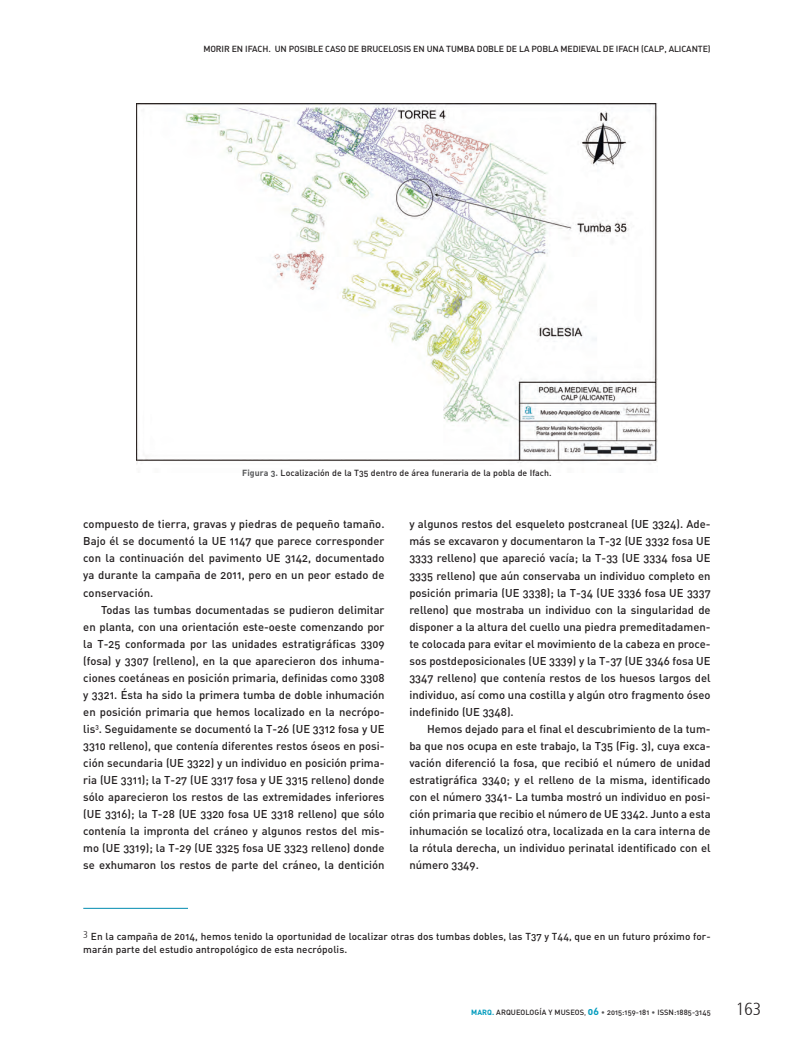
<style>
.page{position:relative;width:794px;height:1042px;background:#fff}
.page>*{position:absolute;margin:0;border:0;box-sizing:border-box;transform-origin:0 0}
.t1{font:300 condensed 17.5px "Frutiger 47";color:#231f20}
.t2{font:11.25px "DIN Medium Alternate";color:#231f20}
.t3{font:10px/12.5px "DIN Medium Alternate";letter-spacing:.01em;color:#231f20}
.t4{font:8.75px "DIN Medium Alternate";letter-spacing:-.01em;color:#231f20}
.t5{font:7.5px "DIN Medium Alternate";letter-spacing:.005em;color:#231f20}
.s1{font-family:"DIN Bold Alternate";color:#57585a}
.s2{font-family:"DIN Bold Alternate";color:#009bbd}
.s3{color:#57585a}
.s4{font-family:"DIN Bold Alternate";font-size:10px;color:#009bbd}
</style>
<div class="page">
<hr style="left:83px;top:908px;width:105px;height:1px;background:#008bb0">
<img style="left:136px;top:103px;width:521px;height:361px">
<p class="t4" style="left:203px;top:43px;width:509px">MORIR EN IFACH. UN POSIBLE CASO DE BRUCELOSIS EN UNA TUMBA DOBLE DE LA POBLA MEDIEVAL DE IFACH (CALP, ALICANTE)</p>
<p class="t4" style="left:242px;top:467px;width:311px"><span class="s1">Figura 3.</span> Localización de la T35 dentro de área funeraria de la pobla de Ifach.</p>
<p class="t2" style="left:83px;top:517px;width:303px">compuesto de tierra, gravas y piedras de pequeño tamaño.</p>
<p class="t2" style="left:83px;top:534px;width:303px">Bajo él se documentó la UE 1147 que parece corresponder</p>
<p class="t2" style="left:83px;top:551px;width:303px">con la continuación del pavimento UE 3142, documentado</p>
<p class="t2" style="left:83px;top:568px;width:303px">ya durante la campaña de 2011, pero en un peor estado de</p>
<p class="t2" style="left:83px;top:585px;width:72px">conservación.</p>
<p class="t2" style="left:101px;top:602px;width:285px">Todas las tumbas documentadas se pudieron delimitar</p>
<p class="t2" style="left:83px;top:619px;width:303px">en planta, con una orientación este-oeste comenzando por</p>
<p class="t2" style="left:83px;top:636px;width:303px">la T-25 conformada por las unidades estratigráficas 3309</p>
<p class="t2" style="left:83px;top:653px;width:303px">(fosa) y 3307 (relleno), en la que aparecieron dos inhuma-</p>
<p class="t2" style="left:83px;top:670px;width:303px">ciones coetáneas en posición primaria, definidas como 3308</p>
<p class="t2" style="left:83px;top:687px;width:303px">y 3321. Ésta ha sido la primera tumba de doble inhumación</p>
<p class="t2" style="left:83px;top:704px;width:303px">en posición primaria que hemos localizado en la necrópo-</p>
<p class="t2" style="left:83px;top:721px;width:303px">lis<sup>3</sup>. Seguidamente se documentó la T-26 (UE 3312 fosa y UE</p>
<p class="t2" style="left:83px;top:738px;width:303px">3310 relleno), que contenía diferentes restos óseos en posi-</p>
<p class="t2" style="left:83px;top:755px;width:303px">ción secundaria (UE 3322) y un individuo en posición prima-</p>
<p class="t2" style="left:83px;top:772px;width:303px">ria (UE 3311); la T-27 (UE 3317 fosa y UE 3315 relleno) donde</p>
<p class="t2" style="left:83px;top:789px;width:303px">sólo aparecieron los restos de las extremidades inferiores</p>
<p class="t2" style="left:83px;top:806px;width:303px">(UE 3316); la T-28 (UE 3320 fosa UE 3318 relleno) que sólo</p>
<p class="t2" style="left:83px;top:823px;width:303px">contenía la impronta del cráneo y algunos restos del mis-</p>
<p class="t2" style="left:83px;top:840px;width:303px">mo (UE 3319); la T-29 (UE 3325 fosa UE 3323 relleno) donde</p>
<p class="t2" style="left:83px;top:857px;width:303px">se exhumaron los restos de parte del cráneo, la dentición</p>
<p class="t2" style="left:409px;top:517px;width:303px">y algunos restos del esqueleto postcraneal (UE 3324). Ade-</p>
<p class="t2" style="left:409px;top:534px;width:303px">más se excavaron y documentaron la T-32 (UE 3332 fosa UE</p>
<p class="t2" style="left:409px;top:551px;width:303px">3333 relleno) que apareció vacía; la T-33 (UE 3334 fosa UE</p>
<p class="t2" style="left:409px;top:568px;width:303px">3335 relleno) que aún conservaba un individuo completo en</p>
<p class="t2" style="left:409px;top:585px;width:303px">posición primaria (UE 3338); la T-34 (UE 3336 fosa UE 3337</p>
<p class="t2" style="left:409px;top:602px;width:303px">relleno) que mostraba un individuo con la singularidad de</p>
<p class="t2" style="left:409px;top:619px;width:303px">disponer a la altura del cuello una piedra premeditadamen-</p>
<p class="t2" style="left:409px;top:636px;width:303px">te colocada para evitar el movimiento de la cabeza en proce-</p>
<p class="t2" style="left:409px;top:653px;width:303px">sos postdeposicionales (UE 3339) y la T-37 (UE 3346 fosa UE</p>
<p class="t2" style="left:409px;top:670px;width:303px">3347 relleno) que contenía restos de los huesos largos del</p>
<p class="t2" style="left:409px;top:687px;width:303px">individuo, así como una costilla y algún otro fragmento óseo</p>
<p class="t2" style="left:409px;top:704px;width:106px">indefinido (UE 3348).</p>
<p class="t2" style="left:427px;top:721px;width:285px">Hemos dejado para el final el descubrimiento de la tum-</p>
<p class="t2" style="left:409px;top:738px;width:303px">ba que nos ocupa en este trabajo, la T35 (Fig. 3), cuya exca-</p>
<p class="t2" style="left:409px;top:755px;width:303px">vación diferenció la fosa, que recibió el número de unidad</p>
<p class="t2" style="left:409px;top:772px;width:303px">estratigráfica 3340; y el relleno de la misma, identificado</p>
<p class="t2" style="left:409px;top:789px;width:303px">con el número 3341- La tumba mostró un individuo en posi-</p>
<p class="t2" style="left:409px;top:806px;width:303px">ción primaria que recibio el número de UE 3342. Junto a esta</p>
<p class="t2" style="left:409px;top:823px;width:303px">inhumación se localizó otra, localizada en la cara interna de</p>
<p class="t2" style="left:409px;top:840px;width:303px">la rótula derecha, un individuo perinatal identificado con el</p>
<p class="t2" style="left:409px;top:857px;width:71px">número 3349.</p>
<p class="t3" style="left:83px;top:930px;width:629px"><sup>3</sup> En la campaña de 2014, hemos tenido la oportunidad de localizar otras dos tumbas dobles, las T37 y T44, que en un futuro próximo for&shy;marán parte del estudio antropológico de esta necrópolis.</p>
<p class="t5" style="left:471px;top:1007px;width:241px"><span class="s2">MARQ.</span> ARQUEOLOGÍA Y MUSEOS<span class="s3">,</span> <span class="s4">06</span> <span class="s3">•</span> 2015:159-181 <span class="s3">•</span> ISSN:1885-3145</p>
<p class="t1" style="left:736px;top:999px;width:27px">163</p>
</div>
